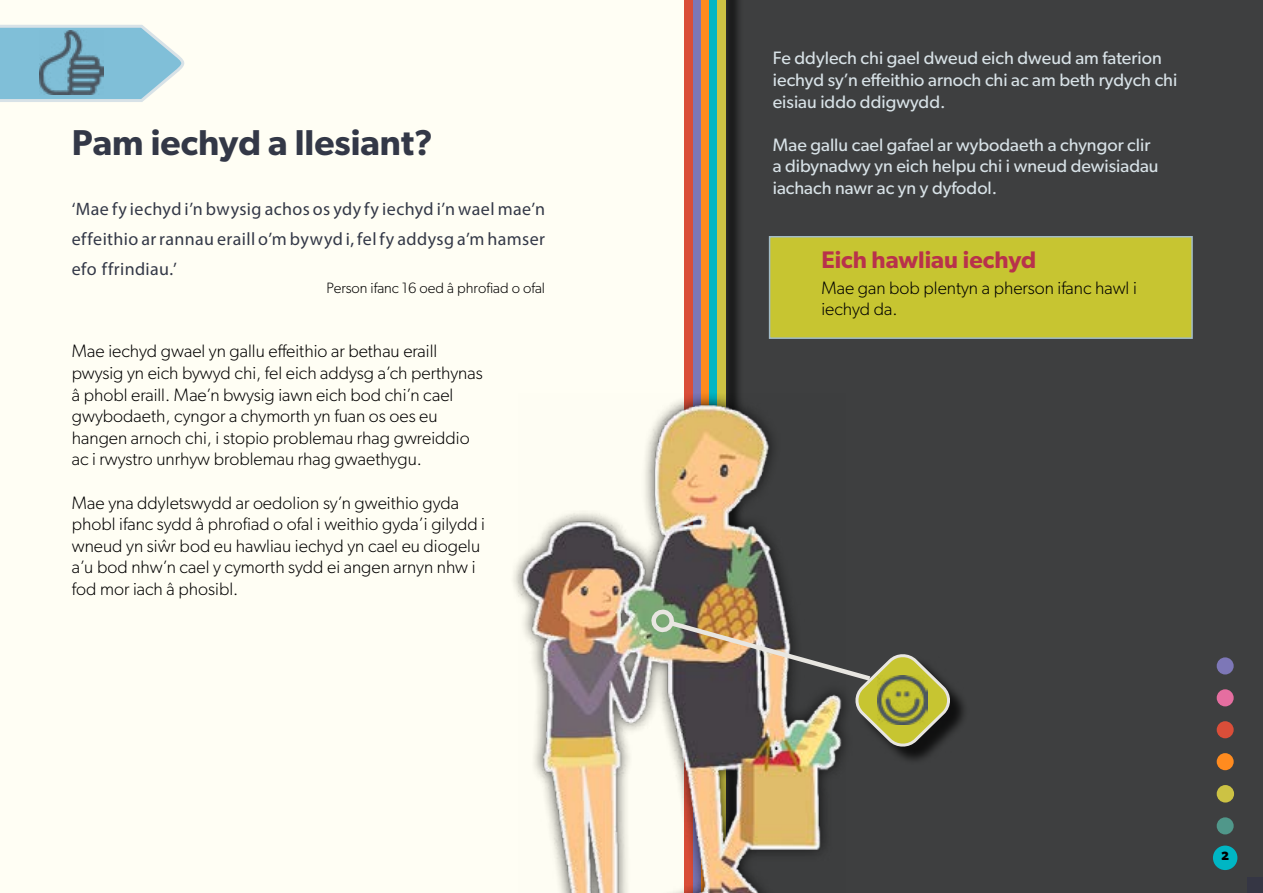
<style>
.page{position:relative;width:1263px;height:893px;background:#fff}
.page>*{position:absolute;margin:0;border:0;box-sizing:border-box;transform-origin:0 0}
.t1{font:600 36px "Gibson";color:#333847}
.t2{font:600 24px "Gibson";color:#b8324b}
.t3{font:300 18px/21.6px "Gibson";color:#000}
.t4{font:18px/21.6px "Gibson";color:#d8e2e7}
.t5{font:18px/30px "Myriad Pro";letter-spacing:.025em;color:#333847;text-align:justify}
.t6{font:300 15px "Gibson";color:#000}
.t7{font:700 12px "Gibson";color:#000}
</style>
<div class="page">
<div style="left:707px;top:0;width:556px;height:893px;background:#3e3f40"></div>
<div style="left:0;top:0;width:710px;height:893px;background:#fffef4"></div>
<div style="left:770px;top:237px;width:422px;height:101px;background:#c7c531"></div>
<div style="left:769px;top:236px;width:424px;height:103px;border:2px solid #a2bcc7"></div>
<div style="left:693px;top:0;width:8px;height:893px;background:#7d77b7"></div>
<div style="left:701px;top:0;width:8px;height:893px;background:#ff8b1f"></div>
<div style="left:709px;top:0;width:8px;height:893px;background:#00b6c4"></div>
<div style="left:720px;top:0;width:24px;height:893px;background:#000;opacity:.75"></div>
<div style="left:717px;top:0;width:8px;height:893px;background:#ccc244"></div>
<div style="left:685px;top:0;width:8px;height:893px;background:#da4e39"></div>
<svg style="left:0;top:25px;width:185px;height:77px"></svg>
<div style="left:509px;top:390px;width:345px;height:503px;background:#000;opacity:.75"></div>
<img style="left:518px;top:393px;width:327px;height:500px">
<div style="left:858px;top:657px;width:111px;height:108px;background:#000;opacity:.75"></div>
<img style="left:647px;top:607px;width:307px;height:140px">
<img style="left:877px;top:676px;width:50px;height:48px">
<div style="left:1217px;top:657px;width:17px;height:17px;background:#7d77b7;border-radius:50%"></div>
<div style="left:1217px;top:689px;width:17px;height:17px;background:#e56ea0;border-radius:50%"></div>
<div style="left:1217px;top:785px;width:17px;height:17px;background:#ccc244;border-radius:50%"></div>
<div style="left:1217px;top:721px;width:17px;height:17px;background:#da4e39;border-radius:50%"></div>
<div style="left:1217px;top:817px;width:17px;height:17px;background:#50978a;border-radius:50%"></div>
<div style="left:1217px;top:753px;width:17px;height:17px;background:#ff8b1f;border-radius:50%"></div>
<div style="left:1213px;top:846px;width:24px;height:24px;background:#00b6c4;border-radius:50%"></div>
<div style="left:1247px;top:877px;width:16px;height:16px;background:#353644"></div>
<img style="left:40px;top:30px;width:64px;height:64px">
<h1 class="t1" style="left:72px;top:121px;width:363px">Pam iechyd a llesiant?</h1>
<p class="t5" style="left:72px;top:193px;width:475px">‘Mae fy iechyd i’n bwysig achos os ydy fy iechyd i’n wael mae’n effeithio ar rannau eraill o’m bywyd i, fel fy addysg a’m hamser efo ffrindiau.’</p>
<p class="t6" style="left:327px;top:278px;width:220px">Person ifanc 16 oed â phrofiad o ofal</p>
<p class="t3" style="left:72px;top:340px;width:412px">Mae iechyd gwael yn gallu effeithio ar bethau eraill pwysig yn eich bywyd chi, fel eich addysg a’ch perthynas â phobl eraill. Mae’n bwysig iawn eich bod chi’n cael gwybodaeth, cyngor a chymorth yn fuan os oes eu hangen arnoch chi, i stopio problemau rhag gwreiddio ac i rwystro unrhyw broblemau rhag gwaethygu.</p>
<p class="t3" style="left:72px;top:491px;width:415px">Mae yna ddyletswydd ar oedolion sy’n gweithio gyda phobl ifanc sydd â phrofiad o ofal i weithio gyda’i gilydd i wneud yn siŵr bod eu hawliau iechyd yn cael eu diogelu a’u bod nhw’n cael y cymorth sydd ei angen arnyn nhw i fod mor iach â phosibl.</p>
<p class="t4" style="left:773px;top:47px;width:406px">Fe ddylech chi gael dweud eich dweud am faterion iechyd sy’n effeithio arnoch chi ac am beth rydych chi eisiau iddo ddigwydd.</p>
<p class="t4" style="left:773px;top:133px;width:387px">Mae gallu cael gafael ar wybodaeth a chyngor clir a dibynadwy yn eich helpu chi i wneud dewisiadau iachach nawr ac yn y dyfodol.</p>
<h2 class="t2" style="left:821px;top:245px;width:217px">Eich hawliau iechyd</h2>
<p class="t3" style="left:821px;top:277px;width:317px">Mae gan bob plentyn a pherson ifanc hawl i iechyd da.</p>
<p class="t7" style="left:1221px;top:849px;width:9px">2</p>
</div>
